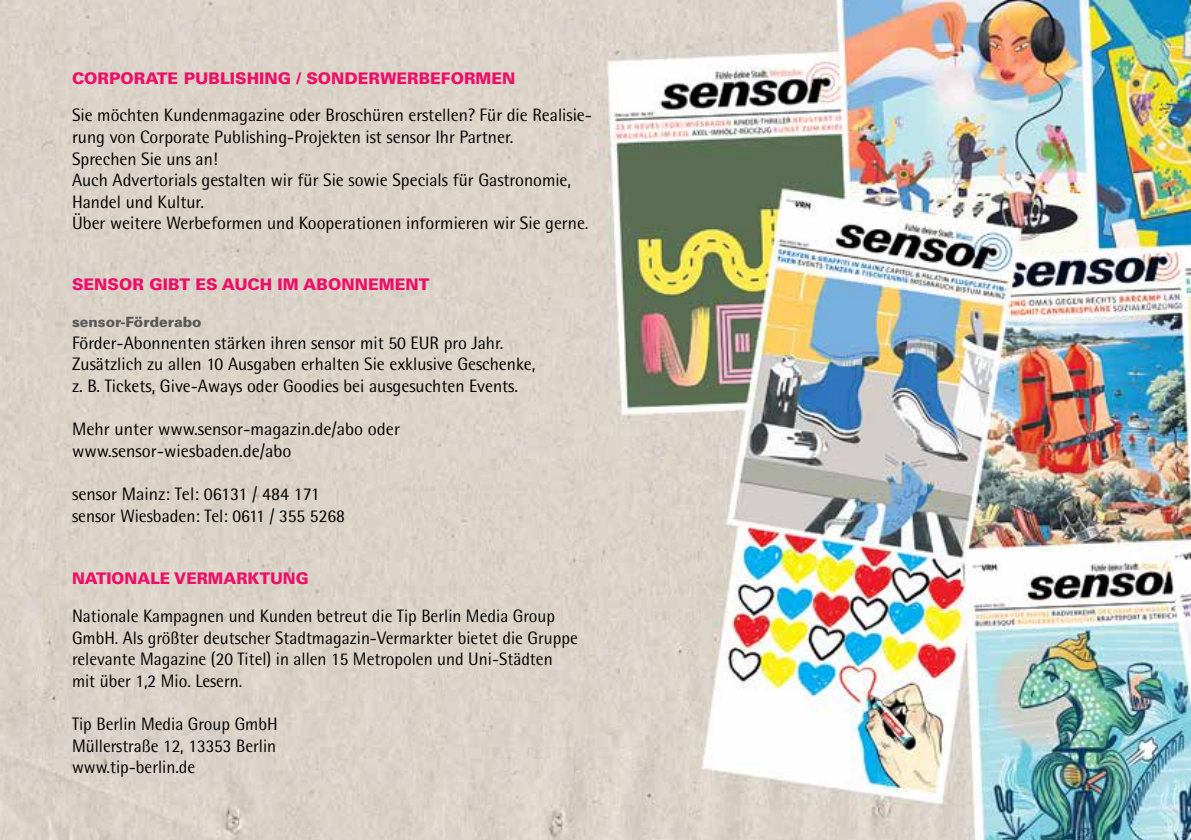
<style>
.page{position:relative;width:1191px;height:840px;background:#fff}
.page>*{position:absolute;margin:0;border:0;box-sizing:border-box;transform-origin:0 0}
.t1{font:18px/21.6px "Rotis Semi Sans Std";color:#000}
.t2{font:18px/21.6px "Rotis Semi Sans Std";color:#000;scale:.96 1}
.t3{font:900 16px "Univers LT Std";color:#ed0f68}
.t4{font:900 14.2px "Univers LT Std";color:#58595b}
</style>
<div class="page">
<img style="left:0;top:0;width:1191px;height:839px">
<p class="t3" style="left:72px;top:68px;width:445px">CORPORATE PUBLISHING / SONDERWERBEFORMEN</p>
<p class="t1" style="left:72px;top:104px;width:521px">Sie möchten Kundenmagazine oder Broschüren erstellen? Für die Realisie&shy;rung von Corporate Publishing-Projekten ist sensor Ihr Partner.<br>Sprechen Sie uns an!<br>Auch Advertorials gestalten wir für Sie sowie Specials für Gastronomie, Handel und Kultur.<br>Über weitere Werbeformen und Kooperationen informieren wir Sie gerne.</p>
<p class="t3" style="left:72px;top:273px;width:359px">SENSOR GIBT ES AUCH IM ABONNEMENT</p>
<p class="t4" style="left:72px;top:313px;width:131px">SENSOR-FÖRDERABO</p>
<p class="t1" style="left:72px;top:332px;width:465px">Förder-Abonnenten stärken ihren sensor mit 50 EUR pro Jahr.<br>Zusätzlich zu allen 10 Ausgaben erhalten Sie exklusive Geschenke, z. B. Tickets, Give-Aways oder Goodies bei ausgesuchten Events.</p>
<p class="t1" style="left:72px;top:418px;width:329px">Mehr unter www.sensor-magazin.de/abo oder www.sensor-wiesbaden.de/abo</p>
<p class="t1" style="left:72px;top:483px;width:274px">sensor Mainz: Tel: 06131 / 484 171 sensor Wiesbaden: Tel: 0611 / 355 5268</p>
<p class="t3" style="left:72px;top:568px;width:238px">NATIONALE VERMARKTUNG</p>
<p class="t2" style="left:72px;top:604px;width:528px">Nationale Kampagnen und Kunden betreut die Tip Berlin Media Group GmbH. Als größter deutscher Stadtmagazin-Vermarkter bietet die Gruppe relevante Magazine (20 Titel) in allen 15 Metropolen und Uni-Städten mit über 1,2 Mio. Lesern.</p>
<p class="t2" style="left:72px;top:712px;width:216px;text-align:justify">Tip Berlin Media Group GmbH Müllerstraße 12, 13353 Berlin www.tip-berlin.de</p>
</div>
